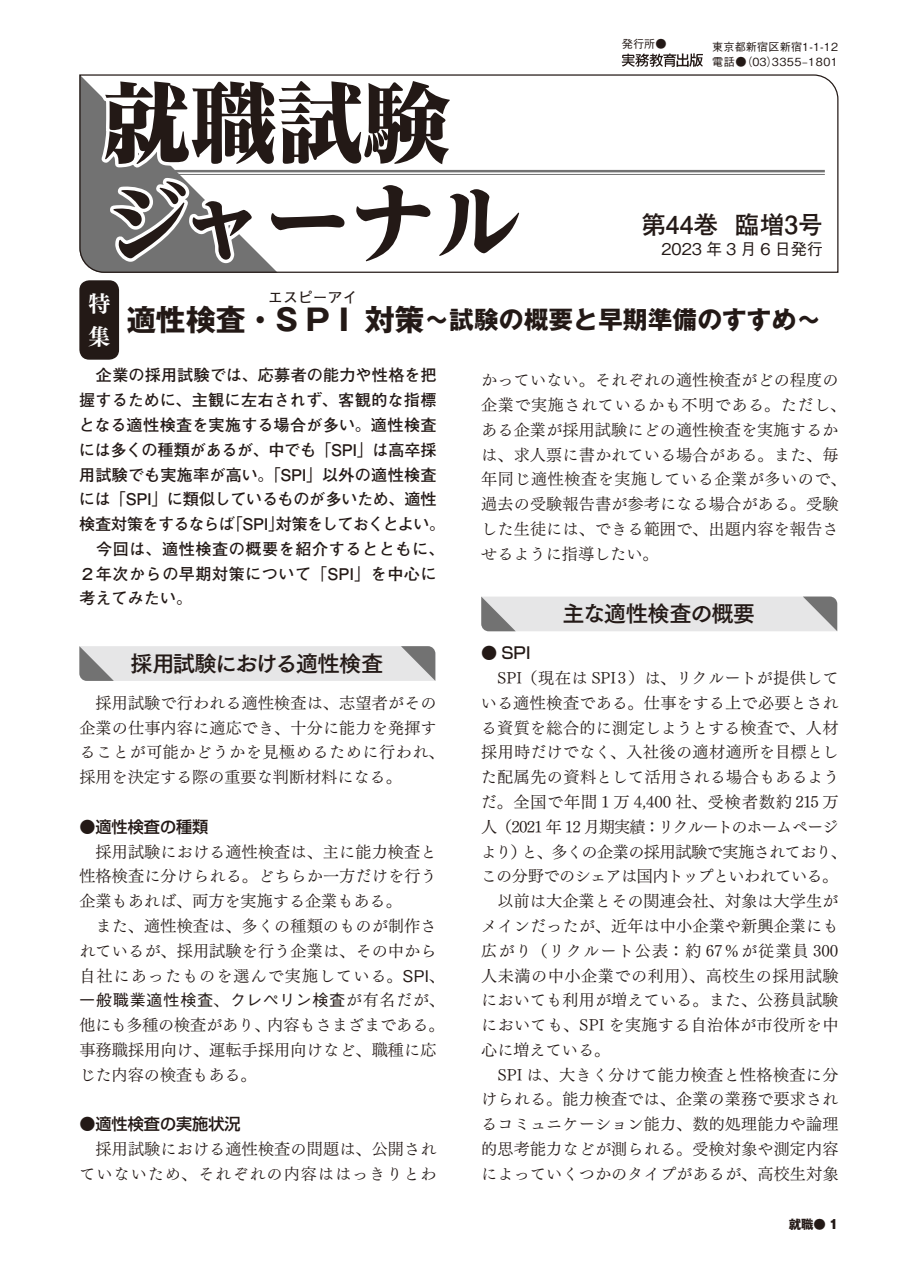
<style>
.page{position:relative;width:903px;height:1275px;background:#fff}
.page>*{position:absolute;margin:0;border:0;box-sizing:border-box;transform-origin:0 0}
.t1{font:800 expanded 86.8px/99.2px "Reim Pr 6";letter-spacing:-.02em;color:#231916}
.t2{font:700 29.75px "Gothic MB101 Pro";color:#231916}
.t3{font:700 24.85px "Gothic MB101 Pro";color:#231916}
.t4{font:700 24.85px "Futo Go B101 Pro";color:#231916}
.t5{font:22.4px "Tsuku Go Pro B";letter-spacing:-.075em;color:#231916}
.t6{font:22.4px "Tsuku Go Pro B";letter-spacing:-.055em;color:#231916}
.t7{font:22.4px/33.4px "Tsuku Min Pro E";color:#fff}
.t8{font:16.1px/24.8px "Tsuku Min Pro R";letter-spacing:.01em;color:#231916}
.t9{font:700 16.1px/24.8px "Futo Go B101 Pro";letter-spacing:.005em;color:#231916}
.t10{font:16.1px/24.8px "Tsuku Min Pro R";letter-spacing:.035em;color:#231916;text-align:right}
.t11{font:500 16.1px "Gothic BBB Pro";letter-spacing:.04em;color:#231916}
.t12{font:16.1px "Tsuku Min Pro R";letter-spacing:-.065em;color:#231916}
.t13{font:16.1px "Tsuku Min Pro R";letter-spacing:.05em;color:#231916}
.t14{font:16.1px "Tsuku Min Pro R";letter-spacing:-.03em;color:#231916}
.t15{font:16.1px "Tsuku Min Pro R";letter-spacing:-.04em;color:#231916}
.t16{font:16.1px "Tsuku Min Pro R";letter-spacing:.065em;color:#231916}
.t17{font:500 16.1px "Shin Go Pro";color:#231916}
.t18{font:700 14.88px "Gothic MB101 Pro";color:#231916}
.t19{font:700 12.42px "Gothic MB101 Pro";color:#231916}
.t20{font:500 11.2px/14.9px "Gothic BBB Pro";letter-spacing:.01em;color:#231916}
.s1{font-size:29.75px}
.s2{font-family:"Gothic BBB Pro";font-weight:500}
.s3{font-family:"Tsuku Min Pro R";font-weight:400}
.s4{font-weight:800}
</style>
<div class="page">
<svg style="left:527px;top:74px;width:312px;height:199px"></svg>
<svg style="left:79px;top:646px;width:356px;height:35px;background:#dbdbdc"></svg>
<svg style="left:481px;top:597px;width:356px;height:34px;background:#dadadb"></svg>
<svg style="left:622px;top:53px;width:81px;height:14px"></svg>
<svg style="left:79px;top:74px;width:448px;height:286px"></svg>
<h1 class="t1" style="left:103px;top:74px;width:420px">就職試験ジャーナル</h1>
<p class="t20" style="left:622px;top:35px;width:46px">発行所●</p>
<p class="t20" style="left:712px;top:38px;width:127px">東京都新宿区新宿1-1-12電話●（03）3355–1801</p>
<h3 class="t4" style="left:641px;top:205px;width:183px">第44巻 臨増3号</h3>
<p class="t11" style="left:661px;top:236px;width:163px">2023 年 3 月 6 日発行</p>
<h3 class="t7" style="left:88px;top:286px;width:23px">特集</h3>
<p class="t18" style="left:268px;top:285px;width:91px">エスピーアイ</p>
<h3 class="t3" style="left:338px;top:299px;width:484px"><span class="s1">I 対策</span>～試験の概要と早期準備のすすめ～</h3>
<h2 class="t2" style="left:126px;top:295px;width:205px">適性検査・S P</h2>
<p class="t9" style="left:79px;top:361px;width:368px">　企業の採用試験では、応募者の能力や性格を把握するために、主観に左右されず、客観的な指標となる適性検査を実施する場合が多い。適性検査には多くの種類があるが、中でも「SPI」は高卒採用試験でも実施率が高い。「SPI」以外の適性検査には「SPI」に類似しているものが多いため、適性検査対策をするならば「SPI」対策をしておくとよい。　今回は、適性検査の概要を紹介するとともに、<br>２年次からの早期対策について「SPI」を中心に考えてみたい。</p>
<h3 class="t5" style="left:130px;top:644px;width:254px">採用試験における適性検査</h3>
<p class="t8" style="left:79px;top:688px;width:367px;text-indent:16px">採用試験で行われる適性検査は、志望者がその企業の仕事内容に適応でき、十分に能力を発揮することが可能かどうかを見極めるために行われ、採用を決定する際の重要な判断材料になる。</p>
<p class="t17" style="left:79px;top:813px;width:130px">●適性検査の種類</p>
<p class="t8" style="left:79px;top:837px;width:359px;text-align:justify;text-indent:16px">採用試験における適性検査は、主に能力検査と性格検査に分けられる。どちらか一方だけを行う企業もあれば、両方を実施する企業もある。</p>
<p class="t8" style="left:79px;top:911px;width:367px;text-align:center">また、適性検査は、多くの種類のものが制作さ<br>れているが、採用試験を行う企業は、その中から自社にあったものを選んで実施している。<span class="s2">SPI</span>、</p>
<p class="t11" style="left:79px;top:987px;width:367px">一般職業適性検査<span class="s3">、</span>クレペリン検査<span class="s3">が有名だが、</span></p>
<p class="t8" style="left:79px;top:1011px;width:367px">他にも多種の検査があり、内容もさまざまである。事務職採用向け、運転手採用向けなど、職種に応じた内容の検査もある。</p>
<p class="t17" style="left:79px;top:1111px;width:163px">●適性検査の実施状況</p>
<p class="t10" style="left:79px;top:1135px;width:359px">採用試験における適性検査の問題は、公開されていないため、それぞれの内容ははっきりとわ</p>
<p class="t8" style="left:481px;top:366px;width:367px">かっていない。それぞれの適性検査がどの程度の企業で実施されているかも不明である。ただし、ある企業が採用試験にどの適性検査を実施するかは、求人票に書かれている場合がある。また、毎年同じ適性検査を実施している企業が多いので、過去の受験報告書が参考になる場合がある。受験した生徒には、できる範囲で、出題内容を報告させるように指導したい。</p>
<h3 class="t6" style="left:562px;top:594px;width:194px">主な適性検査の概要</h3>
<p class="t17" style="left:481px;top:640px;width:51px">● SPI</p>
<p class="t8" style="left:497px;top:663px;width:343px">SPI（現在は SPI3）は、リクルートが提供して</p>
<p class="t8" style="left:481px;top:688px;width:359px">いる適性検査である。仕事をする上で必要とされ</p>
<p class="t8" style="left:481px;top:713px;width:359px">る資質を総合的に測定しようとする検査で、人材</p>
<p class="t8" style="left:481px;top:738px;width:359px">採用時だけでなく、入社後の適材適所を目標とし</p>
<p class="t8" style="left:481px;top:763px;width:360px">た配属先の資料として活用される場合もあるよう</p>
<p class="t13" style="left:481px;top:787px;width:359px">だ。全国で年間 1 万 4,400 社、受検者数約 215 万</p>
<p class="t12" style="left:481px;top:812px;width:359px">人（2021 年 12 月期実績：リクルートのホームページ</p>
<p class="t14" style="left:481px;top:837px;width:368px">より）と、多くの企業の採用試験で実施されており、</p>
<p class="t15" style="left:481px;top:862px;width:359px">この分野でのシェアは国内トップといわれている。</p>
<p class="t8" style="left:497px;top:887px;width:343px">以前は大企業とその関連会社、対象は大学生が</p>
<p class="t8" style="left:481px;top:911px;width:359px">メインだったが、近年は中小企業や新興企業にも</p>
<p class="t16" style="left:481px;top:936px;width:359px">広がり（リクルート公表：約 67％が従業員 300</p>
<p class="t10" style="left:481px;top:961px;width:359px">人未満の中小企業での利用）、高校生の採用試験</p>
<p class="t8" style="left:481px;top:986px;width:359px">においても利用が増えている。また、公務員試験</p>
<p class="t8" style="left:481px;top:1011px;width:359px">においても、SPI を実施する自治体が市役所を中</p>
<p class="t8" style="left:481px;top:1035px;width:130px">心に増えている。</p>
<p class="t8" style="left:497px;top:1060px;width:343px">SPI は、大きく分けて能力検査と性格検査に分</p>
<p class="t8" style="left:481px;top:1085px;width:359px">けられる。能力検査では、企業の業務で要求され</p>
<p class="t8" style="left:481px;top:1110px;width:359px">るコミュニケーション能力、数的処理能力や論理</p>
<p class="t8" style="left:481px;top:1135px;width:359px">的思考能力などが測られる。受検対象や測定内容</p>
<p class="t8" style="left:481px;top:1159px;width:359px">によっていくつかのタイプがあるが、高校生対象</p>
<p class="t19" style="left:789px;top:1214px;width:51px">就職● <span class="s4">1</span></p>
</div>
